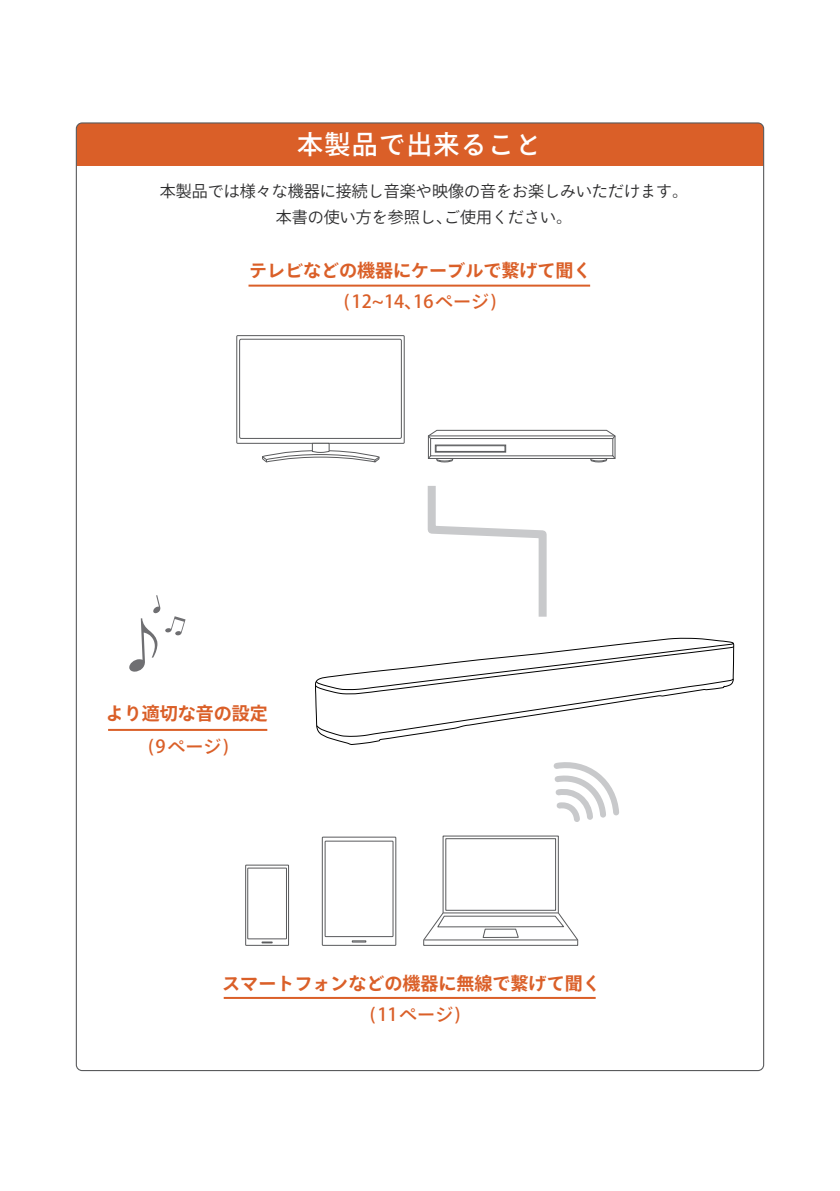
<style>
.page{position:relative;width:840px;height:1191px;background:#fff}
.page>*{position:absolute;margin:0;border:0;box-sizing:border-box;transform-origin:0 0}
.t1{font:500 26px "Ryo Gothic Plus N";letter-spacing:.05em;color:#fff}
.t2{font:700 18px "Ryo Gothic Plus N";color:#da5f28}
.t3{font:500 18px "Ryo Gothic Plus N";color:#da5f28}
.t4{font:16px/26px "Ryo Gothic Plus N";color:#2d2d2e;text-align:center}
</style>
<div class="page">
<div style="left:78px;top:123px;width:685px;height:43px;background:#da5f28"></div>
<hr style="left:223px;top:997px;width:372px;height:2px;background:#da5f28">
<svg style="left:427px;top:429px;width:189px;height:34px"></svg>
<svg style="left:237px;top:336px;width:167px;height:107px"></svg>
<div style="left:236px;top:335px;width:168px;height:109px;border:1px solid #595a5c"></div>
<div style="left:239px;top:339px;width:162px;height:99px;background:#fff;border-radius:2px"></div>
<div style="left:239px;top:339px;width:162px;height:100px;border:1px solid #595a5c;border-radius:2px"></div>
<svg style="left:261px;top:442px;width:119px;height:21px"></svg>
<div style="left:442px;top:835px;width:116px;height:78px;background:linear-gradient(to bottom,#f7f7f7,#f6f6f6)"></div>
<div style="left:445px;top:838px;width:110px;height:72px;background:#fff;border:1px solid #595a5c"></div>
<svg style="left:423px;top:911px;width:155px;height:35px"></svg>
<svg style="left:245px;top:865px;width:43px;height:80px"></svg>
<div style="left:245px;top:864px;width:44px;height:81px;border:1px solid #595a5c"></div>
<div style="left:247px;top:868px;width:39px;height:71px;background:#fff"></div>
<div style="left:247px;top:867px;width:40px;height:72px;border:1px solid #595a5c"></div>
<svg style="left:261px;top:941px;width:11px;height:2px"></svg>
<svg style="left:322px;top:837px;width:73px;height:108px"></svg>
<div style="left:322px;top:836px;width:74px;height:109px;border:1px solid #595a5c"></div>
<div style="left:325px;top:841px;width:68px;height:95px;background:#fff"></div>
<div style="left:324px;top:840px;width:69px;height:97px;border:1px solid #595a5c"></div>
<svg style="left:351px;top:940px;width:15px;height:2px"></svg>
<svg style="left:553px;top:762px;width:66px;height:60px"></svg>
<hr style="left:108px;top:729px;width:159px;height:2px;background:#da5f28">
<svg style="left:427px;top:486px;width:120px;height:131px"></svg>
<svg style="left:129px;top:595px;width:56px;height:77px"></svg>
<hr style="left:248px;top:285px;width:341px;height:2px;background:#da5f28">
<svg style="left:325px;top:637px;width:407px;height:108px"></svg>
<svg style="left:315px;top:642px;width:419px;height:95px"></svg>
<h1 class="t1" style="left:297px;top:128px;width:246px">本製品で出来ること</h1>
<p class="t4" style="left:160px;top:179px;width:529px">本製品では様々な機器に接続し音楽や映像の音をお楽しみいただけます。本書の使い方を参照し、ご使用ください。</p>
<p class="t2" style="left:249px;top:259px;width:344px">テレビなどの機器にケーブルで繋げて聞く</p>
<p class="t3" style="left:344px;top:290px;width:154px">(12~14、16ページ)</p>
<p class="t2" style="left:106px;top:702px;width:163px">より適切な音の設定</p>
<p class="t3" style="left:148px;top:735px;width:82px">(9ページ)</p>
<p class="t2" style="left:222px;top:972px;width:379px">スマートフォンなどの機器に無線で繋げて聞く</p>
<p class="t3" style="left:369px;top:1003px;width:92px">(11ページ)</p>
</div>
